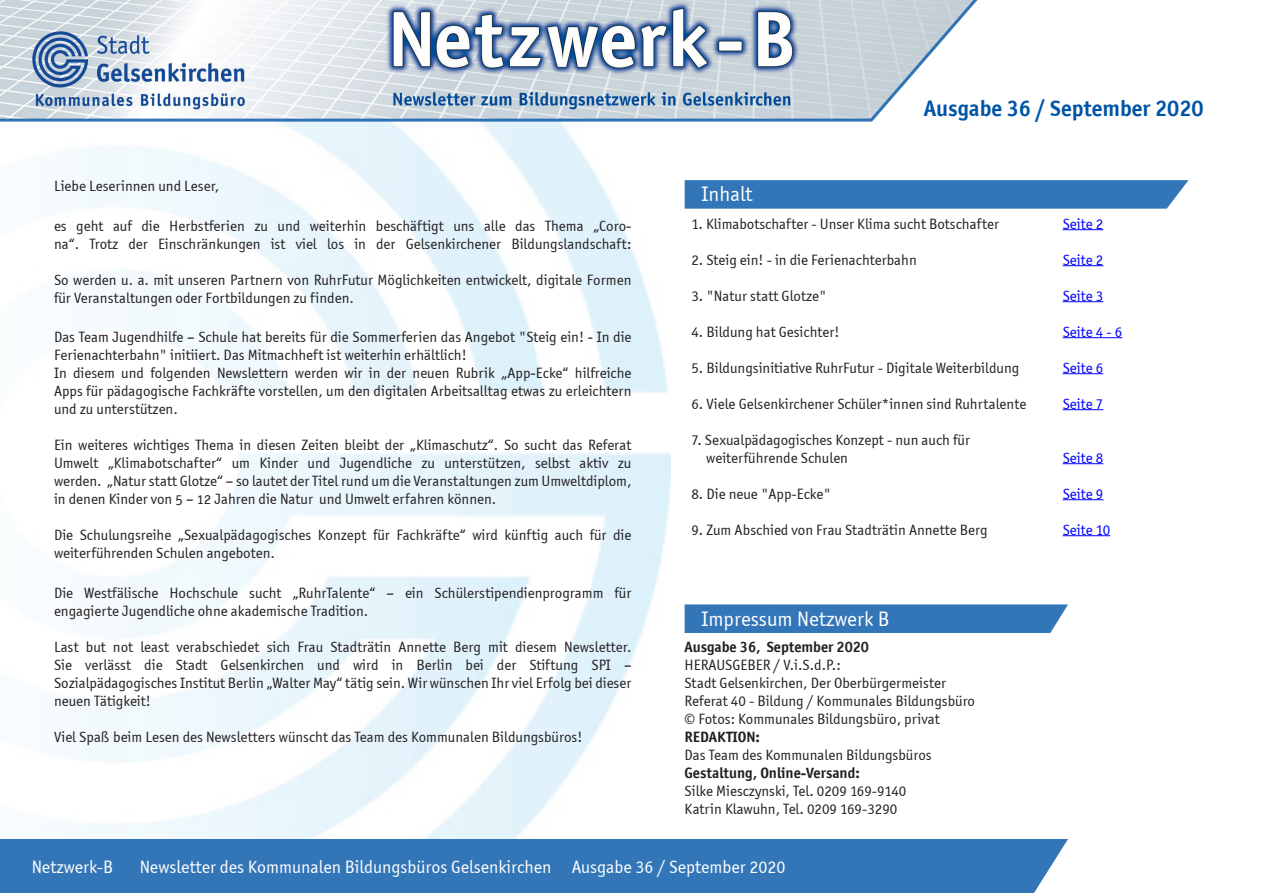
<style>
.page{position:relative;width:1263px;height:893px;background:#fff}
.page>*{position:absolute;margin:0;border:0;box-sizing:border-box;transform-origin:0 0}
.t1{font:700 22.5px "Officina Sans ITC";color:#0154a6}
.t2{font:21px "Officina Sans ITC Boo";color:#fff}
.t3{font:18px "Officina Sans ITC Boo";color:#fff}
.t4{font:15px/18px "Officina Sans OSITCTT Book";color:#231f20}
.t5{font:15px/18px "Officina Sans ITC Boo";color:#231f20}
.t6{font:700 15px "Officina Sans ITC";color:#231f20}
.t7{font:15px "Officina Sans ITC Boo";color:#00f}
</style>
<div class="page">
<div style="left:0;top:839px;width:1068px;height:54px;background:#3376b7"></div>
<img style="left:39px;top:123px;width:631px;height:716px">
<svg style="left:0;top:0;width:978px;height:123px"></svg>
<div style="left:685px;top:604px;width:383px;height:29px;background:#3376b7"></div>
<hr style="left:1063px;top:229px;width:40px;height:1px;background:#00f">
<hr style="left:1063px;top:265px;width:40px;height:1px;background:#00f">
<hr style="left:1063px;top:301px;width:40px;height:1px;background:#00f">
<hr style="left:1063px;top:337px;width:59px;height:1px;background:#00f">
<hr style="left:1063px;top:373px;width:40px;height:1px;background:#00f">
<hr style="left:1063px;top:409px;width:40px;height:1px;background:#00f">
<hr style="left:1063px;top:463px;width:40px;height:1px;background:#00f">
<hr style="left:1063px;top:499px;width:40px;height:1px;background:#00f">
<hr style="left:1063px;top:535px;width:47px;height:1px;background:#00f">
<svg style="left:685px;top:180px;width:503px;height:29px;background:#3a7bb9"></svg>
<p class="t4" style="left:54px;top:177px;width:167px">Liebe Leserinnen und Leser,</p>
<p class="t4" style="left:54px;top:216px;width:579px">es geht auf die Herbstferien zu und weiterhin beschäftigt uns alle das Thema „Coro&shy;na“. Trotz der Einschränkungen ist viel los in der Gelsenkirchener Bildungslandschaft:</p>
<p class="t4" style="left:54px;top:270px;width:579px">So werden u. a. mit unseren Partnern von RuhrFutur Möglichkeiten entwickelt, digitale Formen für Veranstaltungen oder Fortbildungen zu finden.</p>
<p class="t4" style="left:54px;top:328px;width:579px">Das Team Jugendhilfe – Schule hat bereits für die Sommerferien das Angebot "Steig ein! - In die<br>Ferienachterbahn" initiiert. Das Mitmachheft ist weiterhin erhältlich!</p>
<p class="t4" style="left:54px;top:364px;width:579px;text-align:justify">In diesem und folgenden Newslettern werden wir in der neuen Rubrik „App-Ecke“ hilfreiche Apps für pädagogische Fachkräfte vorstellen, um den digitalen Arbeitsalltag etwas zu erleichtern und zu unterstützen.</p>
<p class="t4" style="left:54px;top:436px;width:579px;text-align:justify">Ein weiteres wichtiges Thema in diesen Zeiten bleibt der „Klimaschutz“. So sucht das Referat Umwelt „Klimabotschafter“ um Kinder und Jugendliche zu unterstützen, selbst aktiv zu werden. „Natur statt Glotze“ – so lautet der Titel rund um die Veranstaltungen zum Umweltdiplom, in denen Kinder von 5 – 12 Jahren die Natur und Umwelt erfahren können.</p>
<p class="t4" style="left:54px;top:526px;width:579px">Die Schulungsreihe „Sexualpädagogisches Konzept für Fachkräfte“ wird künftig auch für die weiterführenden Schulen angeboten.</p>
<p class="t4" style="left:54px;top:584px;width:579px">Die Westfälische Hochschule sucht „RuhrTalente“ – ein Schülerstipendienprogramm für engagierte Jugendliche ohne akademische Tradition.</p>
<p class="t4" style="left:54px;top:638px;width:579px;text-align:justify">Last but not least verabschiedet sich Frau Stadträtin Annette Berg mit diesem Newsletter.<br>Sie verlässt die Stadt Gelsenkirchen und wird in Berlin bei der Stiftung SPI – Sozialpädagogisches Institut Berlin „Walter May“ tätig sein. Wir wünschen Ihr viel Erfolg bei dieser neuen Tätigkeit!</p>
<p class="t4" style="left:54px;top:728px;width:530px">Viel Spaß beim Lesen des Newsletters wünscht das Team des Kommunalen Bildungsbüros!</p>
<p class="t2" style="left:702px;top:182px;width:52px">Inhalt</p>
<p class="t1" style="left:924px;top:94px;width:281px">Ausgabe 36 / September 2020</p>
<p class="t5" style="left:691px;top:214px;width:309px">1. Klimabotschafter - Unser Klima sucht Botschafter</p>
<p class="t7" style="left:1063px;top:215px;width:42px">Seite 2</p>
<p class="t5" style="left:691px;top:250px;width:227px">2. Steig ein! - in die Ferienachterbahn</p>
<p class="t7" style="left:1063px;top:251px;width:42px">Seite 2</p>
<p class="t5" style="left:691px;top:286px;width:137px">3. "Natur statt Glotze"</p>
<p class="t7" style="left:1063px;top:287px;width:42px">Seite 3</p>
<p class="t5" style="left:691px;top:322px;width:149px">4. Bildung hat Gesichter!</p>
<p class="t7" style="left:1063px;top:323px;width:61px">Seite 4 - 6</p>
<p class="t5" style="left:691px;top:358px;width:329px">5. Bildungsinitiative RuhrFutur - Digitale Weiterbildung</p>
<p class="t7" style="left:1063px;top:359px;width:42px">Seite 6</p>
<p class="t5" style="left:691px;top:394px;width:336px">6. Viele Gelsenkirchener Schüler*innen sind Ruhrtalente</p>
<p class="t7" style="left:1063px;top:395px;width:42px">Seite 7</p>
<p class="t5" style="left:706px;top:430px;width:265px;text-indent:-15px">7. Sexualpädagogisches Konzept - nun auch für weiterführende Schulen</p>
<p class="t7" style="left:1063px;top:449px;width:42px">Seite 8</p>
<p class="t5" style="left:691px;top:484px;width:141px">8. Die neue "App-Ecke"</p>
<p class="t7" style="left:1063px;top:485px;width:42px">Seite 9</p>
<p class="t5" style="left:691px;top:520px;width:298px">9. Zum Abschied von Frau Stadträtin Annette Berg</p>
<p class="t7" style="left:1063px;top:521px;width:49px">Seite 10</p>
<p class="t2" style="left:702px;top:607px;width:189px">Impressum Netzwerk B</p>
<p class="t6" style="left:685px;top:637px;width:186px">Ausgabe 36, September 2020</p>
<p class="t5" style="left:685px;top:656px;width:158px">HERAUSGEBER / V.i.S.d.P.:</p>
<p class="t5" style="left:685px;top:674px;width:263px">Stadt Gelsenkirchen, Der Oberbürgermeister</p>
<p class="t5" style="left:685px;top:692px;width:292px">Referat 40 - Bildung / Kommunales Bildungsbüro</p>
<p class="t5" style="left:685px;top:710px;width:257px">© Fotos: Kommunales Bildungsbüro, privat</p>
<p class="t6" style="left:685px;top:727px;width:77px">REDAKTION:</p>
<p class="t5" style="left:685px;top:746px;width:249px">Das Team des Kommunalen Bildungsbüros</p>
<p class="t6" style="left:685px;top:763px;width:177px">Gestaltung, Online-Versand:</p>
<p class="t5" style="left:685px;top:782px;width:223px">Silke Miesczynski, Tel. 0209 169-9140</p>
<p class="t5" style="left:685px;top:800px;width:214px">Katrin Klawuhn, Tel. 0209 169-3290</p>
<p class="t3" style="left:32px;top:856px;width:83px">Netzwerk-B</p>
<p class="t3" style="left:140px;top:856px;width:647px">Newsletter des Kommunalen Bildungsbüros Gelsenkirchen Ausgabe 36 / September 2020</p>
</div>
